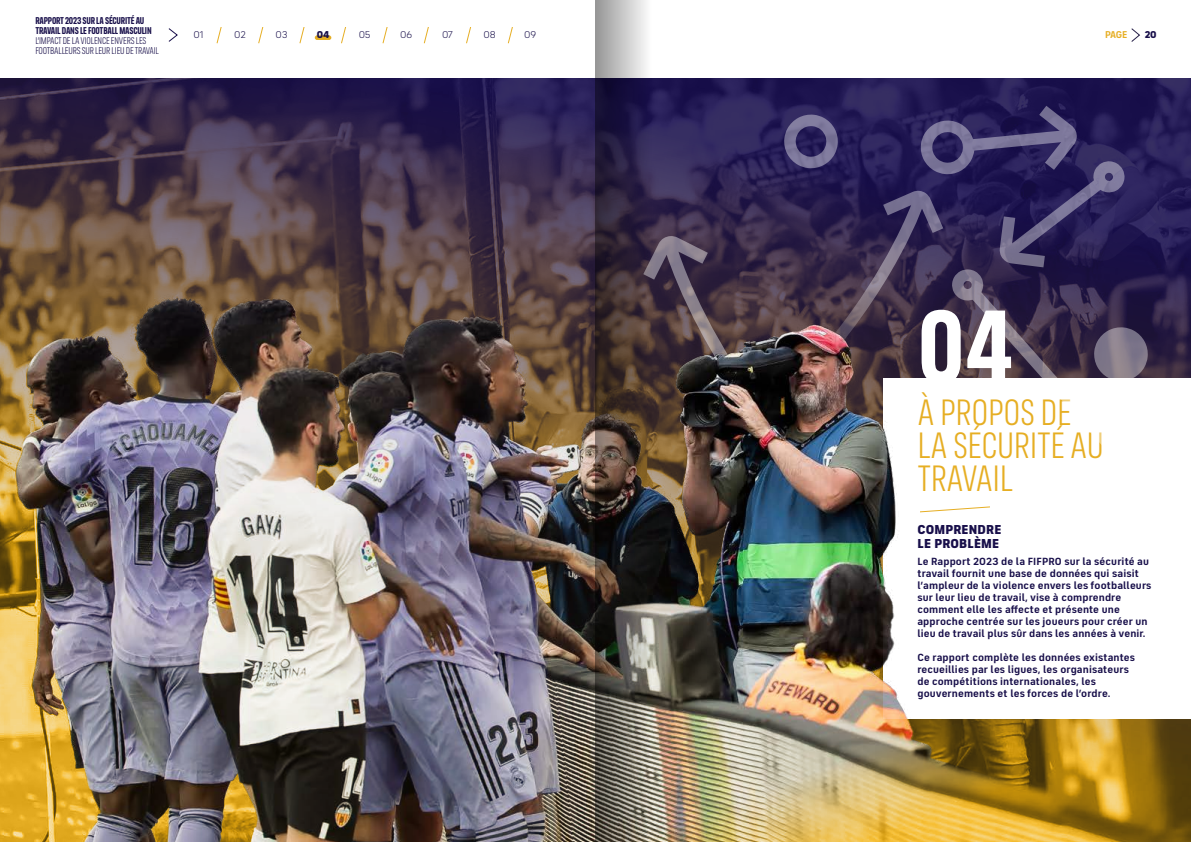
<style>
.page{position:relative;width:1191px;height:842px;background:#fff}
.page>*{position:absolute;margin:0;border:0;box-sizing:border-box;transform-origin:0 0}
.t1{font:700 104.7px "FS Industrie Cd";color:#fff}
.t2{font:37.5px/33px "FS Industrie Cd";letter-spacing:-.01em;color:#e6ae23}
.t3{font:900 13px/14px "FS Industrie";letter-spacing:.01em;color:#180f4a}
.t4{font:700 10.5px/12px "FS Industrie";letter-spacing:.01em;color:#180f4a}
.t5{font:10px/10px "FS Industrie Cd";letter-spacing:-.02em;color:#180f4a}
.t6{font:700 10px/10px "FS Industrie Cd";letter-spacing:-.02em;color:#180f4a}
.t7{font:10px "FS Industrie";letter-spacing:-.025em;color:#180f4a}
.t8{font:700 10px "FS Industrie";color:#e6ae23}
.t9{font:900 10px "FS Industrie";color:#180f4a}
</style>
<div class="page">
<svg style="left:0;top:78px;width:883px;height:92px;background:#30244f"></svg>
<img style="left:0;top:170px;width:1191px;height:672px">
<svg style="left:783px;top:114px;width:55px;height:55px;background:#524b7a"></svg>
<svg style="left:244px;top:622px;width:32px;height:31px"></svg>
<svg style="left:883px;top:28px;width:308px;height:459px"></svg>
<img style="left:271px;top:195px;width:654px;height:447px">
<div style="left:315px;top:35px;width:16px;height:5px;background:#e6ae23;border-radius:2px"></div>
<svg style="left:216px;top:27px;width:6px;height:17px"></svg>
<svg style="left:507px;top:27px;width:6px;height:17px"></svg>
<svg style="left:258px;top:27px;width:6px;height:17px"></svg>
<svg style="left:299px;top:27px;width:6px;height:17px"></svg>
<svg style="left:341px;top:27px;width:5px;height:17px"></svg>
<svg style="left:382px;top:27px;width:6px;height:17px"></svg>
<svg style="left:423px;top:27px;width:6px;height:17px"></svg>
<svg style="left:466px;top:27px;width:5px;height:17px"></svg>
<svg style="left:168px;top:28px;width:10px;height:14px"></svg>
<img style="left:595px;top:0;width:68px;height:842px">
<p class="t6" style="left:35px;top:15px;width:118px">RAPPORT 2023 SUR LA SÉCURITÉ AU<br>TRAVAIL DANS LE FOOTBALL MASCULIN</p>
<p class="t5" style="left:35px;top:36px;width:125px">L’IMPACT DE LA VIOLENCE ENVERS LES<br>FOOTBALLEURS SUR LEUR LIEU DE TRAVAIL</p>
<p class="t7" style="left:193px;top:29px;width:11px">01</p>
<p class="t7" style="left:234px;top:29px;width:13px">02</p>
<p class="t7" style="left:275px;top:29px;width:13px">03</p>
<p class="t9" style="left:317px;top:28px;width:14px">04</p>
<p class="t7" style="left:359px;top:29px;width:13px">05</p>
<p class="t7" style="left:400px;top:29px;width:13px">06</p>
<p class="t7" style="left:442px;top:29px;width:12px">07</p>
<p class="t7" style="left:483px;top:29px;width:14px">08</p>
<p class="t7" style="left:524px;top:29px;width:13px">09</p>
<p class="t8" style="left:1105px;top:28px;width:24px">PAGE</p>
<p class="t9" style="left:1144px;top:28px;width:13px">20</p>
<h1 class="t1" style="left:917px;top:282px;width:98px">04</h1>
<h2 class="t2" style="left:917px;top:397px;width:188px">À PROPOS DE<br>LA SÉCURITÉ AU<br>TRAVAIL</h2>
<p class="t3" style="left:917px;top:522px;width:86px">COMPRENDRE<br>LE PROBLÈME</p>
<p class="t4" style="left:917px;top:556px;width:236px">Le Rapport 2023 de la FIFPRO sur la sécurité au travail fournit une base de données qui saisit l’ampleur de la violence envers les footballeurs sur leur lieu de travail, vise à comprendre comment elle les affecte et présente une approche centrée sur les joueurs pour créer un lieu de travail plus sûr dans les années à venir.</p>
<p class="t4" style="left:917px;top:651px;width:219px">Ce rapport complète les données existantes recueillies par les ligues, les organisateurs de compétitions internationales, les gouvernements et les forces de l’ordre.</p>
</div>
